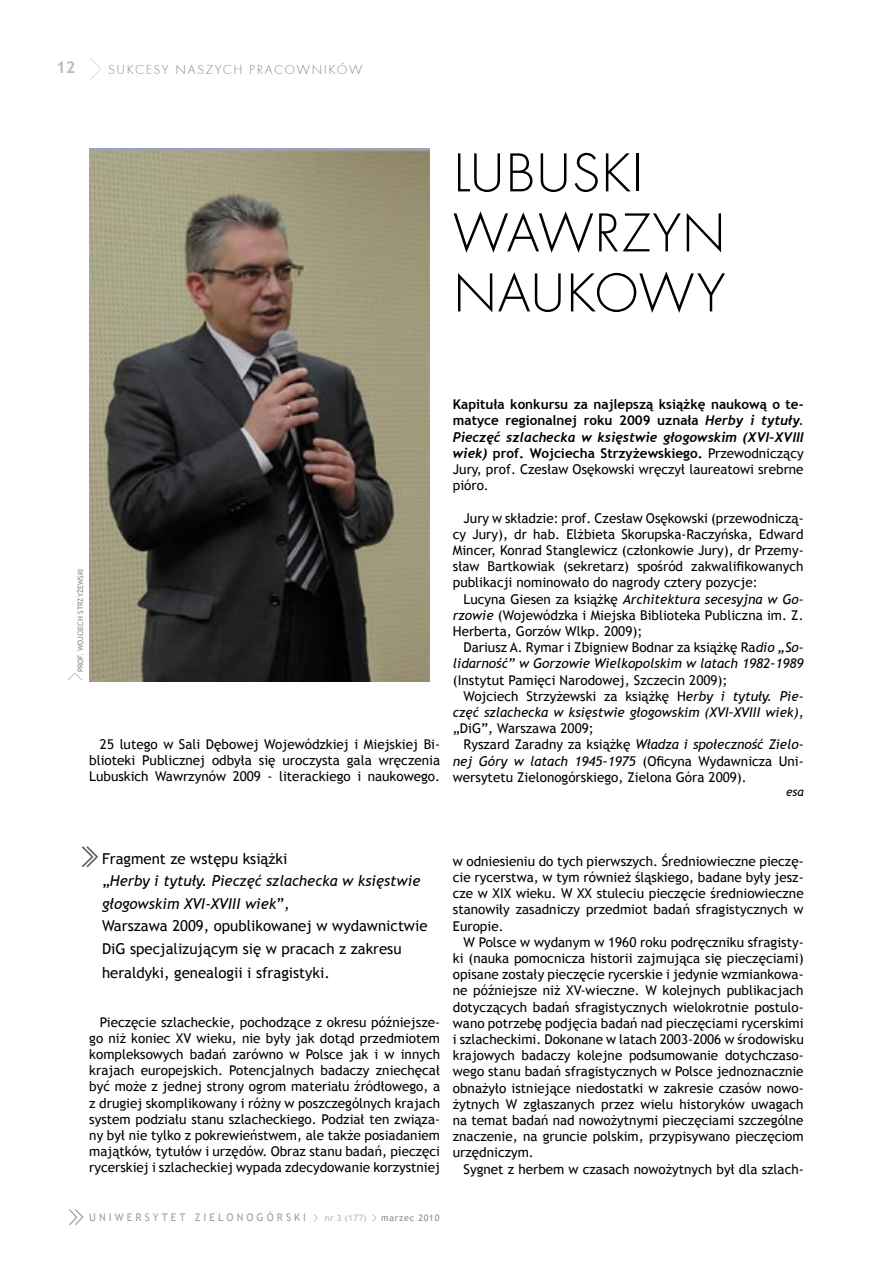
<style>
.page{position:relative;width:893px;height:1263px;background:#fff}
.page>*{position:absolute;margin:0;border:0;box-sizing:border-box;transform-origin:0 0}
.t1{font:57px/60px "Futura TEE Ligh";color:#000}
.t2{font:700 16.5px "Trebuchet MS";color:#bcbcbc}
.t3{font:15px/22.5px "Trebuchet MS";color:#000}
.t4{font:13.5px/16.2px "Trebuchet MS";color:#000;text-align:justify}
.t5{font:italic 13.5px/16.2px "Trebuchet MS";color:#000;text-align:right}
.t6{font:700 13.5px/16.2px "Trebuchet MS";color:#000}
.t7{font:italic 700 13.5px "Trebuchet";color:#000}
.t8{font:13.5px "Futura TEE Ligh";letter-spacing:.12em;color:#888}
.t9{font:italic 12px "Trebuchet MS";color:#000}
.t10{font:10.5px "Trebuchet MS";letter-spacing:.29em;color:#9f9f9f}
.t11{font:9px "Trebuchet MS";letter-spacing:.08em;color:#888}
.t12{font:700 9px "Trebuchet MS";color:#c6c5c6}
.t13{font:7.5px "Trebuchet MS";color:#888}
.s1{font-family:"Trebuchet";font-style:italic}
.s2{font-family:"Trebuchet";font-weight:700;font-style:italic}
.s3{font-weight:700}
.s4{font-style:italic}
.s5{font-style:normal}
</style>
<div class="page">
<svg style="left:90px;top:58px;width:11px;height:22px"></svg>
<svg style="left:314px;top:1214px;width:4px;height:8px"></svg>
<svg style="left:372px;top:1214px;width:4px;height:8px"></svg>
<svg style="left:69px;top:1209px;width:15px;height:16px"></svg>
<svg style="left:82px;top:846px;width:16px;height:21px"></svg>
<img style="left:89px;top:149px;width:340px;height:532px">
<svg style="left:68px;top:673px;width:14px;height:7px"></svg>
<p class="t2" style="left:56px;top:57px;width:21px">12</p>
<p class="t8" style="left:108px;top:61px;width:256px">SUKCESY NASZYCH PRACOWNIKÓW</p>
<h1 class="t1" style="left:453px;top:143px;width:275px">LUBUSKI<br>WAWRZYN<br>NAUKOWY</h1>
<p class="t13" style="left:76px;top:672px;width:105px;rotate:-90deg">PROF. WOJCIECH STRZYŻEWSKI</p>
<p class="t4" style="left:89px;top:736px;width:352px;text-indent:11px">25 lutego w Sali Dębowej Wojewódzkiej i Miejskiej Bi&shy;blioteki Publicznej odbyła się uroczysta gala wręczenia Lubuskich Wawrzynów 2009 - literackiego i naukowego.</p>
<p class="t6" style="left:453px;top:396px;width:352px">Kapituła konkursu za najlepszą książkę naukową o te&shy;matyce regionalnej roku 2009 uznała <span class="s1">Herby i tytuły.</span></p>
<p class="t7" style="left:453px;top:428px;width:352px">Pieczęć szlachecka w księstwie głogowskim (XVI–XVIII</p>
<p class="t4" style="left:453px;top:445px;width:352px"><span class="s2">wiek)</span> <span class="s3">prof. Wojciecha Strzyżewskiego.</span> Przewodniczący Jury, prof. Czesław Osękowski wręczył laureatowi srebrne pióro.</p>
<p class="t4" style="left:453px;top:510px;width:352px;text-indent:11px">Jury w składzie: prof. Czesław Osękowski (przewodniczą&shy;cy Jury), dr hab. Elżbieta Skorupska-Raczyńska, Edward Mincer, Konrad Stanglewicz (członkowie Jury), dr Przemy&shy;sław Bartkowiak (sekretarz) spośród zakwalifikowanych publikacji nominowało do nagrody cztery pozycje:</p>
<p class="t4" style="left:453px;top:591px;width:352px;text-indent:11px">Lucyna Giesen za książkę <span class="s4">Architektura secesyjna w Go&shy;rzowie</span> (Wojewódzka i Miejska Biblioteka Publiczna im. Z.<br>Herberta, Gorzów Wlkp. 2009);</p>
<p class="t5" style="left:453px;top:639px;width:352px"><span class="s5">Dariusz A. Rymar i Zbigniew Bodnar za książkę Ra</span>dio „So&shy;lidarność” w Gorzowie Wielkopolskim w latach 1982–1989</p>
<p class="t4" style="left:453px;top:672px;width:276px">(Instytut Pamięci Narodowej, Szczecin 2009);</p>
<p class="t4" style="left:463px;top:688px;width:342px">Wojciech Strzyżewski za książkę H<span class="s4">erby i tytuły. Pie-</span></p>
<p class="t5" style="left:453px;top:704px;width:352px">częć szlachecka w księstwie głogowskim (XVI–XVIII wiek)<span class="s5">,</span></p>
<p class="t4" style="left:453px;top:720px;width:142px">„DiG”, Warszawa 2009;</p>
<p class="t5" style="left:463px;top:737px;width:342px"><span class="s5">Ryszard Zaradny za książkę</span> Władza i społeczność Zielo-</p>
<p class="t5" style="left:453px;top:753px;width:352px">nej Góry w latach 1945–1975 <span class="s5">(Oficyna Wydawnicza Uni-</span></p>
<p class="t4" style="left:453px;top:769px;width:295px">wersytetu Zielonogórskiego, Zielona Góra 2009).</p>
<p class="t9" style="left:786px;top:785px;width:19px">esa</p>
<p class="t3" style="left:102px;top:847px;width:327px">Fragment ze wstępu książki<br>„<span class="s4">Herby i tytuły. Pieczęć szlachecka w księstwie głogowskim XVI-XVIII wiek</span>”,<br>Warszawa 2009, opublikowanej w wydawnictwie DiG specjalizującym się w pracach z zakresu</p>
<p class="t3" style="left:102px;top:961px;width:229px">heraldyki, genealogii i sfragistyki.</p>
<p class="t4" style="left:89px;top:1014px;width:352px;text-indent:11px">Pieczęcie szlacheckie, pochodzące z okresu późniejsze&shy;go niż koniec XV wieku, nie były jak dotąd przedmiotem kompleksowych badań zarówno w Polsce jak i w innych krajach europejskich. Potencjalnych badaczy zniechęcał być może z jednej strony ogrom materiału źródłowego, a z drugiej skomplikowany i różny w poszczególnych krajach system podziału stanu szlacheckiego. Podział ten związa&shy;ny był nie tylko z pokrewieństwem, ale także posiadaniem majątków, tytułów i urzędów. Obraz stanu badań, pieczęci rycerskiej i szlacheckiej wypada zdecydowanie korzystniej</p>
<p class="t4" style="left:453px;top:853px;width:352px">w odniesieniu do tych pierwszych. Średniowieczne pieczę&shy;cie rycerstwa, w tym również śląskiego, badane były jesz&shy;cze w XIX wieku. W XX stuleciu pieczęcie średniowieczne stanowiły zasadniczy przedmiot badań sfragistycznych w Europie.</p>
<p class="t4" style="left:453px;top:934px;width:352px;text-indent:11px">W Polsce w wydanym w 1960 roku podręczniku sfragisty&shy;ki (nauka pomocnicza historii zajmująca się pieczęciami) opisane zostały pieczęcie rycerskie i jedynie wzmiankowa&shy;ne późniejsze niż XV-wieczne. W kolejnych publikacjach dotyczących badań sfragistycznych wielokrotnie postulo&shy;wano potrzebę podjęcia badań nad pieczęciami rycerskimi i szlacheckimi. Dokonane w latach 2003-2006 w środowisku krajowych badaczy kolejne podsumowanie dotychczaso&shy;wego stanu badań sfragistycznych w Polsce jednoznacznie obnażyło istniejące niedostatki w zakresie czasów nowo&shy;żytnych W zgłaszanych przez wielu historyków uwagach na temat badań nad nowożytnymi pieczęciami szczególne znaczenie, na gruncie polskim, przypisywano pieczęciom urzędniczym.</p>
<p class="t4" style="left:463px;top:1161px;width:342px">Sygnet z herbem w czasach nowożytnych był dla szlach-</p>
<p class="t10" style="left:89px;top:1211px;width:218px">UNIWERSYTET ZIELONOGÓRSKI</p>
<p class="t12" style="left:325px;top:1212px;width:44px">nr 3 (177)</p>
<p class="t11" style="left:381px;top:1212px;width:60px">marzec 2010</p>
</div>
